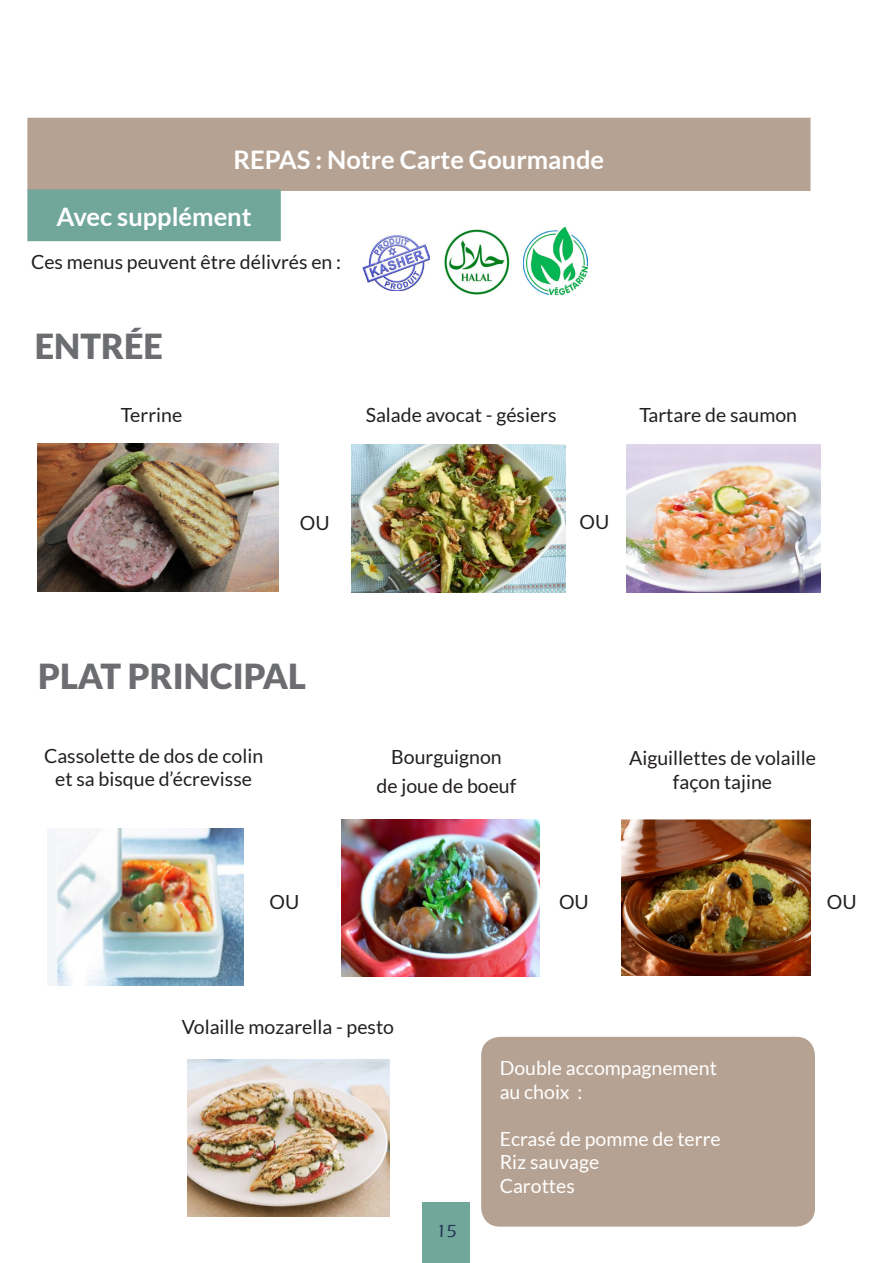
<style>
.page{position:relative;width:893px;height:1263px;background:#fff}
.page>*{position:absolute;margin:0;border:0;box-sizing:border-box;transform-origin:0 0}
.t1{font:900 34.5px "Lato";color:#6c6d70}
.t2{font:700 25.5px "Lato";color:#fff}
.t3{font:19.5px/23.4px "Lato";color:#231f20;text-align:center}
.t4{font:19.5px/23.4px "Lato";color:#fff}
.t5{font:500 18px "Eras ITC";color:#223854}
</style>
<div class="page">
<div style="left:28px;top:118px;width:782px;height:72px;background:#b6a292"></div>
<div style="left:27px;top:118px;width:783px;height:73px;border:2px solid #b6a292"></div>
<div style="left:28px;top:190px;width:252px;height:50px;background:#71a79b"></div>
<div style="left:27px;top:189px;width:254px;height:52px;border:2px solid #71a79b"></div>
<img style="left:38px;top:444px;width:240px;height:148px">
<img style="left:351px;top:445px;width:214px;height:148px">
<img style="left:626px;top:445px;width:195px;height:148px">
<img style="left:362px;top:235px;width:67px;height:56px">
<img style="left:444px;top:229px;width:66px;height:65px">
<img style="left:523px;top:227px;width:65px;height:67px">
<img style="left:52px;top:829px;width:192px;height:157px">
<img style="left:342px;top:819px;width:197px;height:157px">
<img style="left:188px;top:1059px;width:202px;height:157px">
<img style="left:621px;top:819px;width:189px;height:157px">
<div style="left:482px;top:1037px;width:332px;height:189px;background:#b6a292;border-radius:18px"></div>
<div style="left:481px;top:1037px;width:334px;height:189px;border:2px solid #b6a292;border-radius:18px"></div>
<div style="left:423px;top:1202px;width:47px;height:61px;background:#71a79b"></div>
<p class="t2" style="left:233px;top:145px;width:372px">REPAS : Notre Carte Gourmande</p>
<p class="t2" style="left:56px;top:202px;width:197px">Avec supplément</p>
<p class="t3" style="left:31px;top:250px;width:312px">Ces menus peuvent être délivrés en :</p>
<p class="t1" style="left:35px;top:326px;width:130px">ENTRÉE</p>
<p class="t3" style="left:121px;top:403px;width:63px">Terrine</p>
<p class="t3" style="left:366px;top:403px;width:192px">Salade avocat - gésiers</p>
<p class="t3" style="left:639px;top:403px;width:159px">Tartare de saumon</p>
<p class="t3" style="left:300px;top:511px;width:31px">OU</p>
<p class="t3" style="left:580px;top:510px;width:31px">OU</p>
<p class="t1" style="left:38px;top:656px;width:270px">PLAT PRINCIPAL</p>
<p class="t3" style="left:44px;top:744px;width:221px">Cassolette de dos de colin et sa bisque d’écrevisse</p>
<p class="t3" style="left:377px;top:742px;width:141px;line-height:28.8px">Bourguignon<br>de joue de boeuf</p>
<p class="t3" style="left:629px;top:746px;width:188px">Aiguillettes de volaille façon tajine</p>
<p class="t3" style="left:270px;top:890px;width:31px">OU</p>
<p class="t3" style="left:559px;top:890px;width:31px">OU</p>
<p class="t3" style="left:827px;top:890px;width:31px">OU</p>
<p class="t3" style="left:182px;top:1015px;width:214px">Volaille mozarella - pesto</p>
<p class="t5" style="left:436px;top:1221px;width:22px">15</p>
<p class="t4" style="left:500px;top:1056px;width:219px">Double accompagnement au choix :</p>
<p class="t4" style="left:500px;top:1127px;width:223px">Ecrasé de pomme de terre</p>
<p class="t4" style="left:500px;top:1150px;width:101px">Riz sauvage</p>
<p class="t4" style="left:500px;top:1173px;width:77px">Carottes</p>
</div>
